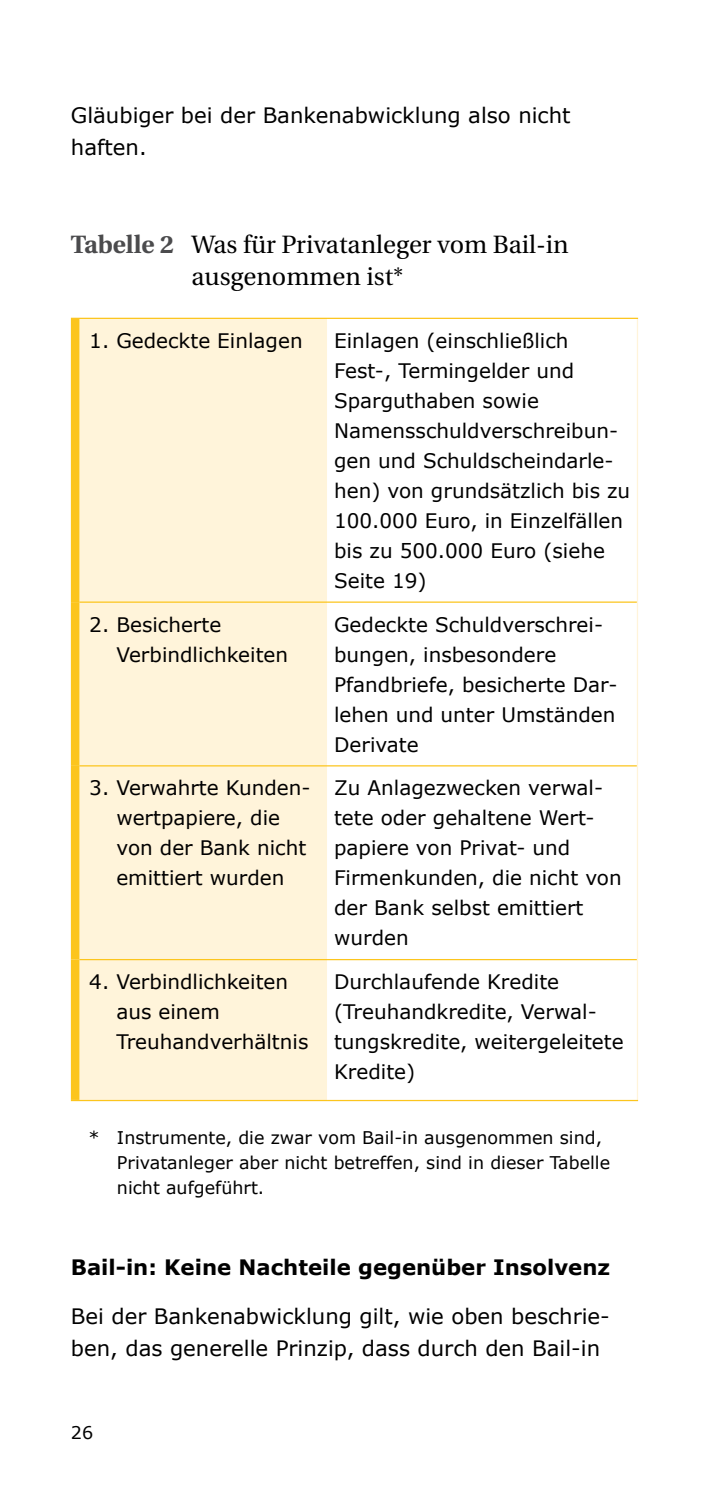
<style>
.page{position:relative;width:709px;height:1489px;background:#fff}
.page>*{position:absolute;margin:0;border:0;box-sizing:border-box;transform-origin:0 0}
.t1{font:25px/32.5px "Utopia";color:#000}
.t2{font:21.25px/32.5px "Verdana";color:#000}
.t3{font:700 21.25px "Verdana";color:#000}
.t4{font:20px/30px "Verdana";color:#000}
.t5{font:17.5px/25px "Verdana";color:#000}
.s1{font-weight:700;color:#4b4b4d}
</style>
<div class="page">
<div style="left:79px;top:319px;width:248px;height:780px;background:#fff4da"></div>
<hr style="left:637px;top:319px;width:1px;height:283px;background:#fff4da">
<hr style="left:637px;top:602px;width:1px;height:163px;background:#fff4da">
<hr style="left:637px;top:765px;width:1px;height:194px;background:#fff4da">
<hr style="left:637px;top:959px;width:1px;height:140px;background:#fff4da">
<div style="left:71px;top:319px;width:8px;height:283px;background:#fcc51d"></div>
<div style="left:71px;top:602px;width:8px;height:163px;background:#fcc51d"></div>
<div style="left:71px;top:765px;width:8px;height:194px;background:#fcc51d"></div>
<div style="left:71px;top:959px;width:8px;height:140px;background:#fcc51d"></div>
<hr style="left:71px;top:318px;width:256px;height:1px;background:#fcc51d">
<hr style="left:79px;top:601px;width:248px;height:1px;background:#fcc51d">
<hr style="left:79px;top:765px;width:248px;height:1px;background:#fcc51d">
<hr style="left:79px;top:958px;width:248px;height:2px;background:#fcc51d">
<hr style="left:71px;top:1099px;width:256px;height:2px;background:#fcc51d">
<hr style="left:327px;top:318px;width:311px;height:1px;background:#fcc51d">
<hr style="left:327px;top:601px;width:310px;height:1px;background:#fcc51d">
<hr style="left:327px;top:765px;width:310px;height:1px;background:#fcc51d">
<hr style="left:327px;top:958px;width:310px;height:2px;background:#fcc51d">
<hr style="left:327px;top:1099px;width:311px;height:2px;background:#fcc51d">
<p class="t2" style="left:71px;top:98px;width:501px">Gläubiger bei der Bankenabwicklung also nicht haften.</p>
<p class="t1" style="left:191px;top:228px;width:379px;text-indent:-120px"><span class="s1">Tabelle 2</span> Was für Privatanleger vom Bail-in ausgenommen ist*</p>
<p class="t4" style="left:89px;top:325px;width:215px">1. Gedeckte Einlagen</p>
<p class="t4" style="left:334px;top:325px;width:298px">Einlagen (einschließlich<br>Fest-, Termingelder und<br>Sparguthaben sowie<br>Namensschuldverschreibun&shy;gen und Schuldscheindarle&shy;hen) von grundsätzlich bis zu<br>100.000 Euro, in Einzelfällen bis zu 500.000 Euro (siehe<br>Seite 19)</p>
<p class="t4" style="left:116px;top:609px;width:173px;text-indent:-27px">2. Besicherte<br>Verbindlichkeiten</p>
<p class="t4" style="left:334px;top:609px;width:285px">Gedeckte Schuldverschrei&shy;bungen, insbesondere<br>Pfandbriefe, besicherte Dar&shy;lehen und unter Umständen<br>Derivate</p>
<p class="t4" style="left:116px;top:772px;width:196px;text-indent:-27px">3. Verwahrte Kunden&shy;wertpapiere, die von der Bank nicht emittiert wurden</p>
<p class="t4" style="left:334px;top:772px;width:289px">Zu Anlagezwecken verwal&shy;tete oder gehaltene Wert&shy;papiere von Privat- und<br>Firmenkunden, die nicht von der Bank selbst emittiert wurden</p>
<p class="t4" style="left:116px;top:966px;width:193px;text-indent:-27px">4. Verbindlichkeiten aus einem<br>Treuhandverhältnis</p>
<p class="t4" style="left:334px;top:966px;width:291px">Durchlaufende Kredite (Treuhandkredite, Verwal&shy;tungskredite, weitergeleitete<br>Kredite)</p>
<p class="t5" style="left:117px;top:1124px;width:494px;text-indent:-28px">* Instrumente, die zwar vom Bail-in ausgenommen sind,<br>Privatanleger aber nicht betreffen, sind in dieser Tabelle nicht aufgeführt.</p>
<p class="t3" style="left:71px;top:1252px;width:541px">Bail-in: Keine Nachteile gegenüber Insolvenz</p>
<p class="t2" style="left:71px;top:1299px;width:540px">Bei der Bankenabwicklung gilt, wie oben beschrie&shy;ben, das generelle Prinzip, dass durch den Bail-in</p>
<p class="t5" style="left:71px;top:1419px;width:24px">26</p>
</div>
